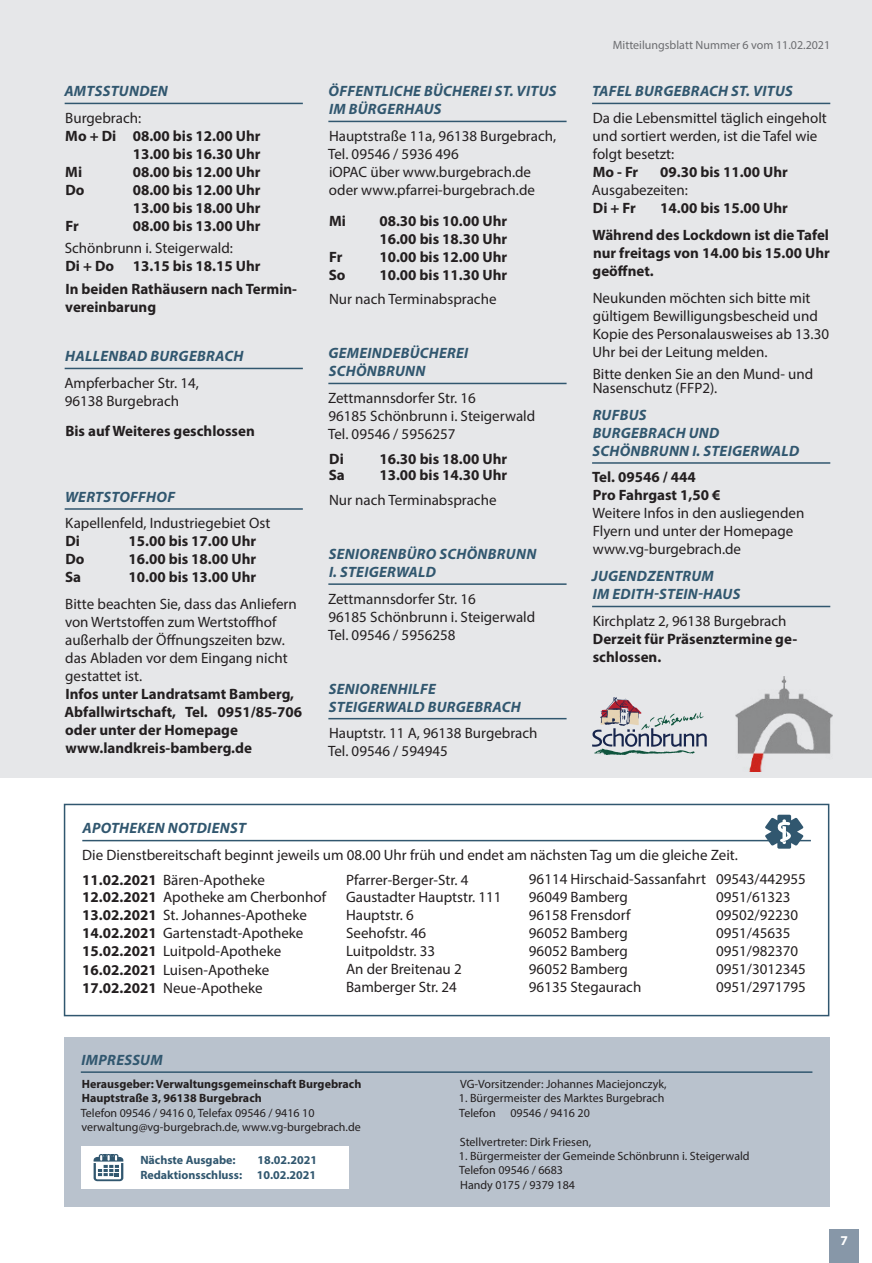
<style>
.page{position:relative;width:872px;height:1263px;background:#fff}
.page>*{position:absolute;margin:0;border:0;box-sizing:border-box;transform-origin:0 0}
.t1{font:15px/18px "Myriad Pro";color:#231f20}
.t2{font:700 15px/18px "Myriad Pro";color:#231f20}
.t3{font:italic 700 15px/18px "Myriad Pro";letter-spacing:.02em;color:#31576f}
.t4{font:700 13.5px "Myriad Pro";color:#fff}
.t5{font:12px/14.4px "Myriad Pro";color:#231f20}
.t6{font:700 12px/14.4px "Myriad Pro";color:#231f20}
.t7{font:700 12px/14.4px "Myriad Pro";color:#31576f;text-align:right}
.t8{font:12px "Myriad Pro";color:#6c6d70}
.s1{font-weight:700}
</style>
<div class="page">
<div style="left:0;top:0;width:872px;height:778px;background:#e6e7e9"></div>
<div style="left:64px;top:1037px;width:765px;height:169px;background:#b9c2cd"></div>
<hr style="left:81px;top:1071px;width:731px;height:2px;background:#31576f">
<hr style="left:65px;top:103px;width:238px;height:1px;background:#31576f">
<hr style="left:65px;top:368px;width:238px;height:1px;background:#31576f">
<hr style="left:65px;top:508px;width:238px;height:2px;background:#31576f">
<hr style="left:328px;top:121px;width:238px;height:1px;background:#31576f">
<hr style="left:328px;top:383px;width:238px;height:1px;background:#31576f">
<hr style="left:328px;top:583px;width:238px;height:2px;background:#31576f">
<hr style="left:328px;top:718px;width:238px;height:1px;background:#31576f">
<hr style="left:592px;top:103px;width:238px;height:1px;background:#31576f">
<hr style="left:592px;top:462px;width:238px;height:2px;background:#31576f">
<hr style="left:592px;top:606px;width:238px;height:1px;background:#31576f">
<img style="left:735px;top:676px;width:98px;height:96px">
<svg style="left:592px;top:697px;width:114px;height:58px"></svg>
<div style="left:81px;top:1146px;width:268px;height:42px;background:#fff"></div>
<svg style="left:93px;top:1154px;width:30px;height:27px"></svg>
<hr style="left:82px;top:840px;width:729px;height:1px;background:#31576f">
<div style="left:64px;top:804px;width:765px;height:212px;border:2px solid #31576f"></div>
<svg style="left:765px;top:815px;width:38px;height:34px"></svg>
<div style="left:829px;top:1229px;width:30px;height:34px;background:#8797a8"></div>
<p class="t3" style="left:64px;top:82px;width:105px">AMTSSTUNDEN</p>
<p class="t1" style="left:65px;top:109px;width:77px">Burgebrach:</p>
<p class="t2" style="left:65px;top:126px;width:197px">Mo + Di 08.00 bis 12.00 Uhr</p>
<p class="t2" style="left:133px;top:144px;width:129px">13.00 bis 16.30 Uhr</p>
<p class="t2" style="left:65px;top:162px;width:18px">Mi</p>
<p class="t2" style="left:133px;top:162px;width:129px">08.00 bis 12.00 Uhr</p>
<p class="t2" style="left:65px;top:180px;width:21px">Do</p>
<p class="t2" style="left:133px;top:180px;width:129px">08.00 bis 12.00 Uhr<br>13.00 bis 18.00 Uhr</p>
<p class="t2" style="left:65px;top:216px;width:15px">Fr</p>
<p class="t2" style="left:133px;top:216px;width:129px">08.00 bis 13.00 Uhr</p>
<p class="t1" style="left:65px;top:239px;width:170px">Schönbrunn i. Steigerwald:</p>
<p class="t2" style="left:65px;top:255px;width:233px;line-height:22.5px">Di + Do 13.15 bis 18.15 Uhr<br>In beiden Rathäusern nach Termin-</p>
<p class="t2" style="left:65px;top:297px;width:92px">vereinbarung</p>
<p class="t3" style="left:65px;top:347px;width:180px">HALLENBAD BURGEBRACH</p>
<p class="t1" style="left:64px;top:374px;width:136px">Ampferbacher Str. 14,<br>96138 Burgebrach</p>
<p class="t2" style="left:65px;top:421px;width:191px">Bis auf Weiteres geschlossen</p>
<p class="t3" style="left:65px;top:487px;width:111px">WERTSTOFFHOF</p>
<p class="t1" style="left:65px;top:514px;width:206px">Kapellenfeld, Industriegebiet Ost</p>
<p class="t2" style="left:65px;top:532px;width:16px">Di</p>
<p class="t2" style="left:128px;top:532px;width:129px">15.00 bis 17.00 Uhr</p>
<p class="t2" style="left:65px;top:550px;width:21px">Do</p>
<p class="t2" style="left:128px;top:550px;width:129px">16.00 bis 18.00 Uhr</p>
<p class="t2" style="left:65px;top:568px;width:18px">Sa</p>
<p class="t2" style="left:128px;top:568px;width:129px">10.00 bis 13.00 Uhr</p>
<p class="t1" style="left:65px;top:595px;width:233px">Bitte beachten Sie, dass das Anliefern von Wertstoffen zum Wertstoffhof außerhalb der Öffnungszeiten bzw. das Abladen vor dem Eingang nicht gestattet ist.</p>
<p class="t2" style="left:64px;top:685px;width:239px">Infos unter Landratsamt Bamberg,<br>Abfallwirtschaft, Tel. 0951/85-706 oder unter der Homepage www.landkreis-bamberg.de</p>
<p class="t3" style="left:328px;top:82px;width:229px">ÖFFENTLICHE BÜCHEREI ST. VITUS<br>IM BÜRGERHAUS</p>
<p class="t1" style="left:328px;top:127px;width:230px">Hauptstraße 11a, 96138 Burgebrach,<br>Tel. 09546 / 5936 496<br>iOPAC über www.burgebrach.de oder www.pfarrei-burgebrach.de</p>
<p class="t2" style="left:329px;top:212px;width:18px">Mi</p>
<p class="t2" style="left:379px;top:212px;width:129px">08.30 bis 10.00 Uhr<br>16.00 bis 18.30 Uhr</p>
<p class="t2" style="left:329px;top:248px;width:15px">Fr</p>
<p class="t2" style="left:379px;top:248px;width:129px">10.00 bis 12.00 Uhr</p>
<p class="t2" style="left:329px;top:266px;width:18px">So</p>
<p class="t2" style="left:379px;top:266px;width:129px">10.00 bis 11.30 Uhr</p>
<p class="t1" style="left:329px;top:290px;width:169px">Nur nach Terminabsprache</p>
<p class="t3" style="left:328px;top:344px;width:142px">GEMEINDEBÜCHEREI<br>SCHÖNBRUNN</p>
<p class="t1" style="left:328px;top:389px;width:209px">Zettmannsdorfer Str. 16<br>96185 Schönbrunn i. Steigerwald<br>Tel. 09546 / 5956257</p>
<p class="t2" style="left:329px;top:449px;width:16px">Di</p>
<p class="t2" style="left:379px;top:449px;width:129px">16.30 bis 18.00 Uhr</p>
<p class="t2" style="left:329px;top:465px;width:18px">Sa</p>
<p class="t2" style="left:379px;top:465px;width:129px">13.00 bis 14.30 Uhr</p>
<p class="t1" style="left:329px;top:491px;width:169px">Nur nach Terminabsprache</p>
<p class="t3" style="left:329px;top:544px;width:209px">SENIORENBÜRO SCHÖNBRUNN<br>I. STEIGERWALD</p>
<p class="t1" style="left:328px;top:589px;width:209px">Zettmannsdorfer Str. 16<br>96185 Schönbrunn i. Steigerwald<br>Tel. 09546 / 5956258</p>
<p class="t3" style="left:329px;top:679px;width:193px">SENIORENHILFE<br>STEIGERWALD BURGEBRACH</p>
<p class="t1" style="left:328px;top:724px;width:211px">Hauptstr. 11 A, 96138 Burgebrach<br>Tel. 09546 / 594945</p>
<p class="t8" style="left:613px;top:37px;width:219px">Mitteilungsblatt Nummer 6 vom 11.02.2021</p>
<p class="t3" style="left:592px;top:82px;width:202px">TAFEL BURGEBRACH ST. VITUS</p>
<p class="t1" style="left:592px;top:109px;width:236px">Da die Lebensmittel täglich eingeholt und sortiert werden, ist die Tafel wie folgt besetzt:</p>
<p class="t2" style="left:593px;top:162px;width:47px">Mo - Fr</p>
<p class="t2" style="left:660px;top:162px;width:129px">09.30 bis 11.00 Uhr</p>
<p class="t1" style="left:592px;top:181px;width:98px">Ausgabezeiten:</p>
<p class="t2" style="left:593px;top:198px;width:44px">Di + Fr</p>
<p class="t2" style="left:592px;top:194px;width:238px;line-height:27px;text-indent:68px">14.00 bis 15.00 Uhr<br>Während des Lockdown ist die Tafel</p>
<p class="t2" style="left:592px;top:243px;width:239px">nur freitags von 14.00 bis 15.00 Uhr geöffnet.</p>
<p class="t1" style="left:592px;top:289px;width:238px">Neukunden möchten sich bitte mit gültigem Bewilligungsbescheid und Kopie des Personalausweises ab 13.30<br>Uhr bei der Leitung melden.</p>
<p class="t1" style="left:593px;top:367px;width:222px;line-height:13.5px">Bitte denken Sie an den Mund- und<br>Nasenschutz (FFP2).</p>
<p class="t3" style="left:592px;top:405px;width:208px">RUFBUS<br>BURGEBRACH UND<br>SCHÖNBRUNN I. STEIGERWALD</p>
<p class="t2" style="left:592px;top:468px;width:130px">Tel. 09546 / 444<br>Pro Fahrgast 1,50 €</p>
<p class="t1" style="left:592px;top:504px;width:213px">Weitere Infos in den ausliegenden<br>Flyern und unter der Homepage www.vg-burgebrach.de</p>
<p class="t3" style="left:591px;top:567px;width:150px">JUGENDZENTRUM<br>IM EDITH-STEIN-HAUS</p>
<p class="t1" style="left:593px;top:612px;width:195px">Kirchplatz 2, 96138 Burgebrach</p>
<p class="t2" style="left:593px;top:629px;width:206px">Derzeit für Präsenztermine ge&shy;schlossen.</p>
<p class="t3" style="left:82px;top:819px;width:165px">APOTHEKEN NOTDIENST</p>
<p class="t1" style="left:82px;top:842px;width:657px;line-height:24.6px">Die Dienstbereitschaft beginnt jeweils um 08.00 Uhr früh und endet am nächsten Tag um die gleiche Zeit.<br><span class="s1">11.02.2021</span> Bären-Apotheke</p>
<p class="t1" style="left:346px;top:870px;width:124px">Pfarrer-Berger-Str. 4</p>
<p class="t1" style="left:529px;top:870px;width:278px">96114 Hirschaid-Sassanfahrt 09543/442955</p>
<p class="t1" style="left:82px;top:888px;width:245px"><span class="s1">12.02.2021</span> Apotheke am Cherbonhof</p>
<p class="t1" style="left:346px;top:888px;width:157px">Gaustadter Hauptstr. 111</p>
<p class="t1" style="left:529px;top:888px;width:100px">96049 Bamberg</p>
<p class="t1" style="left:716px;top:888px;width:76px">0951/61323</p>
<p class="t1" style="left:82px;top:906px;width:226px"><span class="s1">13.02.2021</span> St. Johannes-Apotheke</p>
<p class="t1" style="left:346px;top:906px;width:69px">Hauptstr. 6</p>
<p class="t1" style="left:529px;top:906px;width:103px">96158 Frensdorf</p>
<p class="t1" style="left:716px;top:906px;width:84px">09502/92230</p>
<p class="t1" style="left:82px;top:924px;width:223px"><span class="s1">14.02.2021</span> Gartenstadt-Apotheke</p>
<p class="t1" style="left:346px;top:924px;width:82px">Seehofstr. 46</p>
<p class="t1" style="left:529px;top:924px;width:100px">96052 Bamberg</p>
<p class="t1" style="left:716px;top:924px;width:76px">0951/45635</p>
<p class="t1" style="left:82px;top:942px;width:200px"><span class="s1">15.02.2021</span> Luitpold-Apotheke</p>
<p class="t1" style="left:346px;top:942px;width:91px">Luitpoldstr. 33</p>
<p class="t1" style="left:529px;top:942px;width:100px">96052 Bamberg</p>
<p class="t1" style="left:716px;top:942px;width:84px">0951/982370</p>
<p class="t1" style="left:82px;top:960px;width:189px"><span class="s1">16.02.2021</span> Luisen-Apotheke</p>
<p class="t1" style="left:346px;top:960px;width:117px">An der Breitenau 2</p>
<p class="t1" style="left:529px;top:960px;width:100px">96052 Bamberg</p>
<p class="t1" style="left:716px;top:960px;width:91px">0951/3012345</p>
<p class="t1" style="left:82px;top:978px;width:182px"><span class="s1">17.02.2021</span> Neue-Apotheke</p>
<p class="t1" style="left:346px;top:978px;width:112px">Bamberger Str. 24</p>
<p class="t1" style="left:529px;top:978px;width:114px">96135 Stegaurach</p>
<p class="t1" style="left:716px;top:978px;width:91px">0951/2971795</p>
<p class="t3" style="left:81px;top:1050px;width:83px">IMPRESSUM</p>
<p class="t6" style="left:82px;top:1076px;width:281px">Herausgeber: Verwaltungsgemeinschaft Burgebrach<br>Hauptstraße 3, 96138 Burgebrach</p>
<p class="t5" style="left:81px;top:1105px;width:282px">Telefon 09546 / 9416 0, Telefax 09546 / 9416 10 verwaltung@vg-burgebrach.de, www.vg-burgebrach.de</p>
<p class="t7" style="left:140px;top:1153px;width:97px">Nächste Ausgabe:</p>
<p class="t7" style="left:140px;top:1153px;width:178px">18.02.2021<br>Redaktionsschluss: 10.02.2021</p>
<p class="t5" style="left:460px;top:1076px;width:208px">VG-Vorsitzender: Johannes Maciejonczyk,</p>
<p class="t5" style="left:459px;top:1091px;width:207px">1. Bürgermeister des Marktes Burgebrach<br>Telefon 09546 / 9416 20</p>
<p class="t5" style="left:460px;top:1134px;width:133px">Stellvertreter: Dirk Friesen,</p>
<p class="t5" style="left:459px;top:1148px;width:292px">1. Bürgermeister der Gemeinde Schönbrunn i. Steigerwald<br>Telefon 09546 / 6683<br>Handy 0175 / 9379 184</p>
<p class="t4" style="left:840px;top:1231px;width:9px">7</p>
</div>
